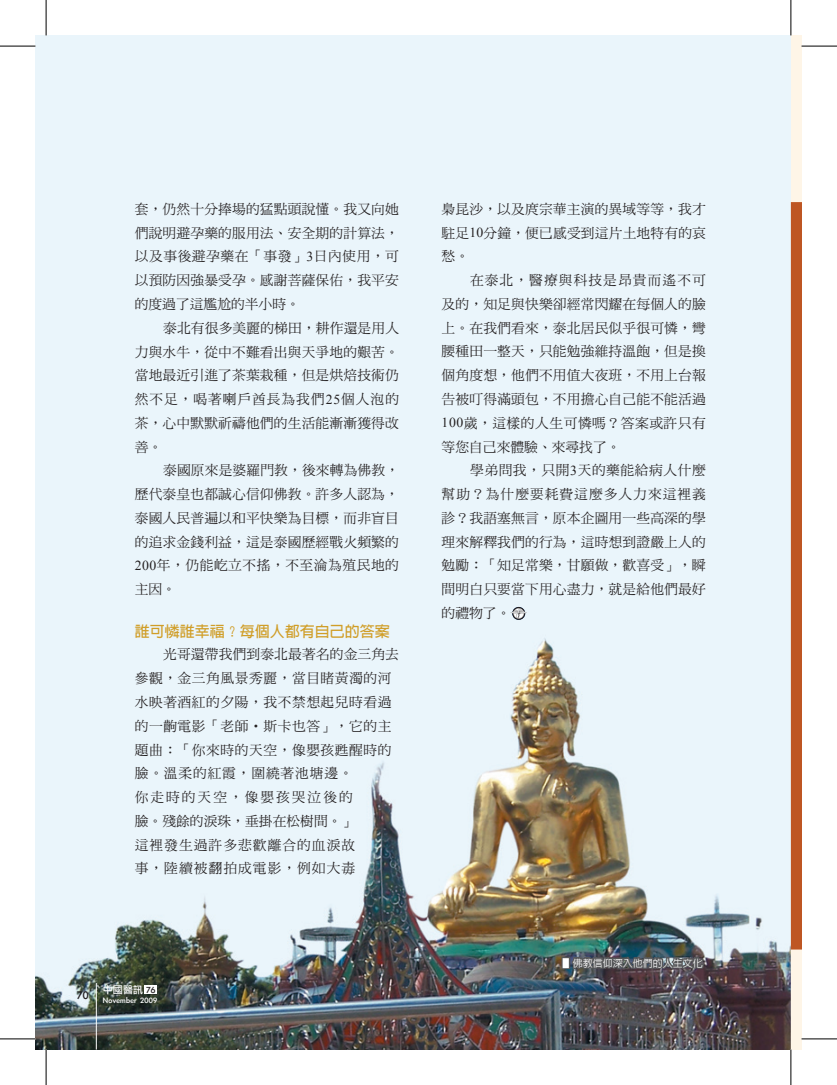
<style>
.page{position:relative;width:837px;height:1085px;background:#fff}
.page>*{position:absolute;margin:0;border:0;box-sizing:border-box;transform-origin:0 0}
.t1{font:700 15px "Lin Gothic";color:#d09e28}
.t2{font:13.75px/23.8px "DF Ming Std W5";letter-spacing:.01em;color:#231f20;text-align:justify}
.t3{font:13.75px/23.8px "DF Ming Std W5";letter-spacing:.04em;color:#231f20}
.t4{font:12.5px "Li Gothic Med";color:#231f20}
.t5{font:500 10px "Lin Gothic";color:#fff}
.t6{font:10px "Li Gothic Med";color:#fff}
.t7{font:8.75px "Li Gothic Med";letter-spacing:.03em;color:#fff}
.s1{font-family:"Times New Roman"}
.s2{color:#231f20}
</style>
<div class="page">
<img style="left:35px;top:35px;width:755px;height:1014px">
<div style="left:790px;top:35px;width:11px;height:1014px;background:#fef5e7"></div>
<div style="left:790px;top:206px;width:11px;height:738px;background:#be5623"></div>
<svg style="left:510px;top:608px;width:16px;height:10px"></svg>
<div style="left:561px;top:956px;width:9px;height:12px;border:2px solid #57585a"></div>
<img style="left:569px;top:933px;width:136px;height:53px">
<hr style="left:96px;top:982px;width:1px;height:67px;background:#fff">
<div style="left:144px;top:984px;width:13px;height:9px;background:#fff"></div>
<hr style="left:0;top:46px;width:35px;height:1px;background:#000">
<hr style="left:801px;top:46px;width:35px;height:1px;background:#000">
<hr style="left:0;top:1038px;width:35px;height:1px;background:#000">
<hr style="left:801px;top:1038px;width:35px;height:1px;background:#000">
<hr style="left:46px;top:0;width:1px;height:35px;background:#000">
<hr style="left:46px;top:1049px;width:1px;height:35px;background:#000">
<hr style="left:790px;top:0;width:1px;height:35px;background:#000">
<hr style="left:790px;top:1049px;width:1px;height:35px;background:#000">
<p class="t2" style="left:135px;top:197px;width:266px">套，仍然十分捧場的猛點頭說懂。我又向她們說明避孕藥的服用法、安全期的計算法，以及事後避孕藥在「事發」<span class="s1">3</span>日內使用，可以預防因強暴受孕。感謝菩薩保佑，我平安的度過了這尷尬的半小時。</p>
<p class="t2" style="left:135px;top:315px;width:266px;text-indent:28px">泰北有很多美麗的梯田，耕作還是用人力與水牛，從中不難看出與天爭地的艱苦。當地最近引進了茶葉栽種，但是烘焙技術仍然不足，喝著喇戶酋長為我們<span class="s1">25</span>個人泡的茶，心中默默祈禱他們的生活能漸漸獲得改善。</p>
<p class="t2" style="left:135px;top:458px;width:266px;text-indent:28px">泰國原來是婆羅門教，後來轉為佛教，歷代泰皇也都誠心信仰佛教。許多人認為，泰國人民普遍以和平快樂為目標，而非盲目的追求金錢利益，這是泰國歷經戰火頻繁的<span class="s1">200</span>年，仍能屹立不搖，不至淪為殖民地的主因。</p>
<p class="t1" style="left:135px;top:623px;width:256px">誰可憐誰幸福？每個人都有自己的答案</p>
<p class="t3" style="left:135px;top:642px;width:266px;text-indent:28px">光哥還帶我們到泰北最著名的金三角去參觀，金三角風景秀麗，當目睹黃濁的河水映著酒紅的夕陽，我不禁想起兒時看過的一齣電影「老師‧斯卡也答」，它的主題曲：「你來時的天空，像嬰孩甦醒時的臉。溫柔的紅霞，圍繞著池塘邊。<br>你走時的天空，像嬰孩哭泣後的<br>臉。殘餘的淚珠，垂掛在松樹間。」<br>這裡發生過許多悲歡離合的血淚故<br>事，陸續被翻拍成電影，例如大毒</p>
<p class="t4" style="left:77px;top:988px;width:13px">70</p>
<p class="t6" style="left:103px;top:984px;width:54px">中國醫訊 <span class="s2">76</span></p>
<p class="t7" style="left:103px;top:995px;width:56px">November 2009</p>
<p class="t2" style="left:441px;top:197px;width:266px">梟昆沙，以及庹宗華主演的異域等等，我才駐足<span class="s1">10</span>分鐘，便已感受到這片土地特有的哀愁。</p>
<p class="t2" style="left:441px;top:268px;width:266px;text-indent:28px">在泰北，醫療與科技是昂貴而遙不可及的，知足與快樂卻經常閃耀在每個人的臉上。在我們看來，泰北居民似乎很可憐，彎腰種田一整天，只能勉強維持溫飽，但是換個角度想，他們不用值大夜班，不用上台報告被叮得滿頭包，不用擔心自己能不能活過<span class="s1">100</span>歲，這樣的人生可憐嗎？答案或許只有等您自己來體驗、來尋找了。</p>
<p class="t2" style="left:441px;top:458px;width:266px;text-indent:28px">學弟問我，只開<span class="s1">3</span>天的藥能給病人什麼幫助？為什麼要耗費這麼多人力來這裡義診？我語塞無言，原本企圖用一些高深的學理來解釋我們的行為，這時想到證嚴上人的勉勵：「知足常樂，甘願做，歡喜受」，瞬間明白只要當下用心盡力，就是給他們最好的禮物了。</p>
<p class="t5" style="left:562px;top:957px;width:142px">▋佛教信仰深入他們的人生文化</p>
</div>
